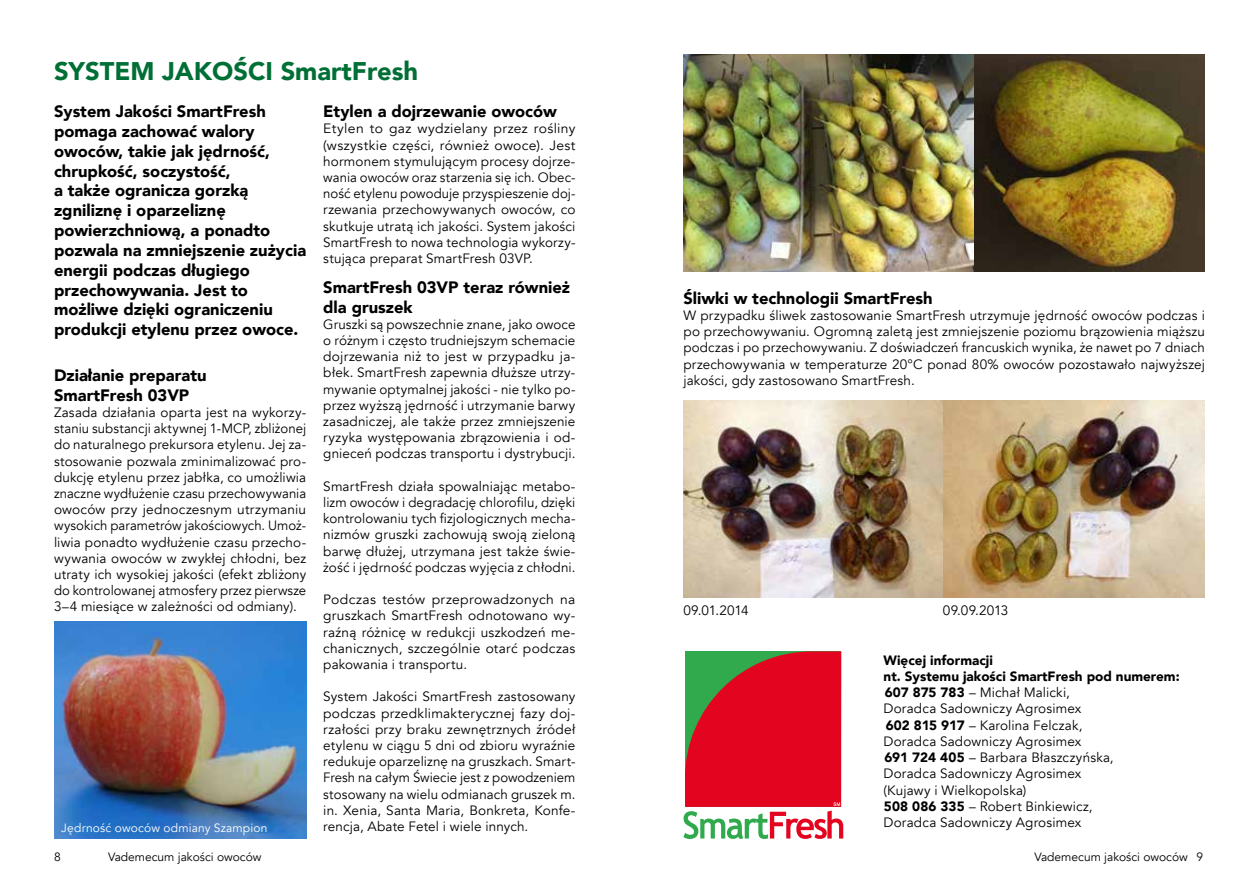
<style>
.page{position:relative;width:1259px;height:893px;background:#fff}
.page>*{position:absolute;margin:0;border:0;box-sizing:border-box;transform-origin:0 0}
.t1{font:900 25.5px "Avenir";color:#006f35}
.t2{font:900 16.5px/19.8px "Avenir";color:#000}
.t3{font:13.5px/16.2px "Avenir";letter-spacing:.01em;color:#000;text-align:justify}
.t4{font:12px "Avenir";color:#000}
.t5{font:12px "Avenir";letter-spacing:.015em;color:#fff}
.s1{font-weight:900}
</style>
<div class="page">
<img style="left:54px;top:621px;width:252px;height:218px">
<img style="left:683px;top:54px;width:522px;height:217px">
<img style="left:683px;top:401px;width:522px;height:196px">
<svg style="left:683px;top:651px;width:160px;height:188px;background:#cc3e43"></svg>
<h1 class="t1" style="left:54px;top:49px;width:365px">SYSTEM JAKOŚCI SmartFresh</h1>
<p class="t2" style="left:54px;top:101px;width:254px">System Jakości SmartFresh pomaga zachować walory owoców, takie jak jędrność, chrupkość, soczystość,<br>a także ogranicza gorzką zgniliznę i oparzeliznę powierzchniową, a ponadto pozwala na zmniejszenie zużycia energii podczas długiego przechowywania. Jest to możliwe dzięki ograniczeniu produkcji etylenu przez owoce.</p>
<p class="t2" style="left:54px;top:365px;width:154px">Działanie preparatu<br>SmartFresh 03VP</p>
<p class="t3" style="left:54px;top:404px;width:254px">Zasada działania oparta jest na wykorzy&shy;staniu substancji aktywnej 1-MCP, zbliżonej do naturalnego prekursora etylenu. Jej za&shy;stosowanie pozwala zminimalizować pro&shy;dukcję etylenu przez jabłka, co umożliwia znaczne wydłużenie czasu przechowywania owoców przy jednoczesnym utrzymaniu wysokich parametrów jakościowych. Umoż&shy;liwia ponadto wydłużenie czasu przecho&shy;wywania owoców w zwykłej chłodni, bez utraty ich wysokiej jakości (efekt zbliżony do kontrolowanej atmosfery przez pierwsze 3–4 miesiące w zależności od odmiany).</p>
<p class="t5" style="left:61px;top:821px;width:208px">Jędrność owoców odmiany Szampion</p>
<p class="t2" style="left:323px;top:101px;width:235px">Etylen a dojrzewanie owoców</p>
<p class="t3" style="left:323px;top:121px;width:254px">Etylen to gaz wydzielany przez rośliny (wszystkie części, również owoce). Jest hormonem stymulującym procesy dojrze&shy;wania owoców oraz starzenia się ich. Obec&shy;ność etylenu powoduje przyspieszenie doj&shy;rzewania przechowywanych owoców, co skutkuje utratą ich jakości. System jakości SmartFresh to nowa technologia wykorzy&shy;stująca preparat SmartFresh 03VP.</p>
<p class="t2" style="left:323px;top:277px;width:248px">SmartFresh 03VP teraz również dla gruszek</p>
<p class="t3" style="left:323px;top:316px;width:254px">Gruszki są powszechnie znane, jako owoce o różnym i często trudniejszym schemacie dojrzewania niż to jest w przypadku ja&shy;błek. SmartFresh zapewnia dłuższe utrzy&shy;mywanie optymalnej jakości - nie tylko po&shy;przez wyższą jędrność i utrzymanie barwy zasadniczej, ale także przez zmniejszenie ryzyka występowania zbrązowienia i od&shy;gnieceń podczas transportu i dystrybucji.</p>
<p class="t3" style="left:323px;top:478px;width:254px">SmartFresh działa spowalniając metabo&shy;lizm owoców i degradację chlorofilu, dzięki kontrolowaniu tych fizjologicznych mecha&shy;nizmów gruszki zachowują swoją zieloną barwę dłużej, utrzymana jest także świe&shy;żość i jędrność podczas wyjęcia z chłodni.</p>
<p class="t3" style="left:323px;top:592px;width:254px">Podczas testów przeprowadzonych na gruszkach SmartFresh odnotowano wy&shy;raźną różnicę w redukcji uszkodzeń me&shy;chanicznych, szczególnie otarć podczas pakowania i transportu.</p>
<p class="t3" style="left:323px;top:689px;width:254px">System Jakości SmartFresh zastosowany podczas przedklimakterycznej fazy doj&shy;rzałości przy braku zewnętrznych źródeł etylenu w ciągu 5 dni od zbioru wyraźnie redukuje oparzeliznę na gruszkach. Smart-Fresh na całym Świecie jest z powodzeniem stosowany na wielu odmianach gruszek m. in. Xenia, Santa Maria, Bonkreta, Konfe&shy;rencja, Abate Fetel i wiele innych.</p>
<p class="t2" style="left:683px;top:288px;width:251px">Śliwki w technologii SmartFresh</p>
<p class="t3" style="left:683px;top:307px;width:523px">W przypadku śliwek zastosowanie SmartFresh utrzymuje jędrność owoców podczas i po przechowywaniu. Ogromną zaletą jest zmniejszenie poziomu brązowienia miąższu podczas i po przechowywaniu. Z doświadczeń francuskich wynika, że nawet po 7 dniach przechowywania w temperaturze 20°C ponad 80% owoców pozostawało najwyższej jakości, gdy zastosowano SmartFresh.</p>
<p class="t3" style="left:683px;top:602px;width:67px">09.01.2014</p>
<p class="t3" style="left:943px;top:602px;width:67px">09.09.2013</p>
<p class="t3" style="left:883px;top:652px;width:297px;text-align:left"><span class="s1">Więcej informacji<br>nt. Systemu jakości SmartFresh pod numerem:<br>607 875 783</span> – Michał Malicki,<br>Doradca Sadowniczy Agrosimex<br><span class="s1">602 815 917</span> – Karolina Felczak,<br>Doradca Sadowniczy Agrosimex<br><span class="s1">691 724 405</span> – Barbara Błaszczyńska,<br>Doradca Sadowniczy Agrosimex<br>(Kujawy i Wielkopolska)<br><span class="s1">508 086 335</span> – Robert Binkiewicz,<br>Doradca Sadowniczy Agrosimex</p>
<p class="t4" style="left:54px;top:850px;width:8px">8</p>
<p class="t4" style="left:108px;top:850px;width:155px">Vademecum jakości owoców</p>
<p class="t4" style="left:1034px;top:850px;width:170px">Vademecum jakości owoców 9</p>
</div>
